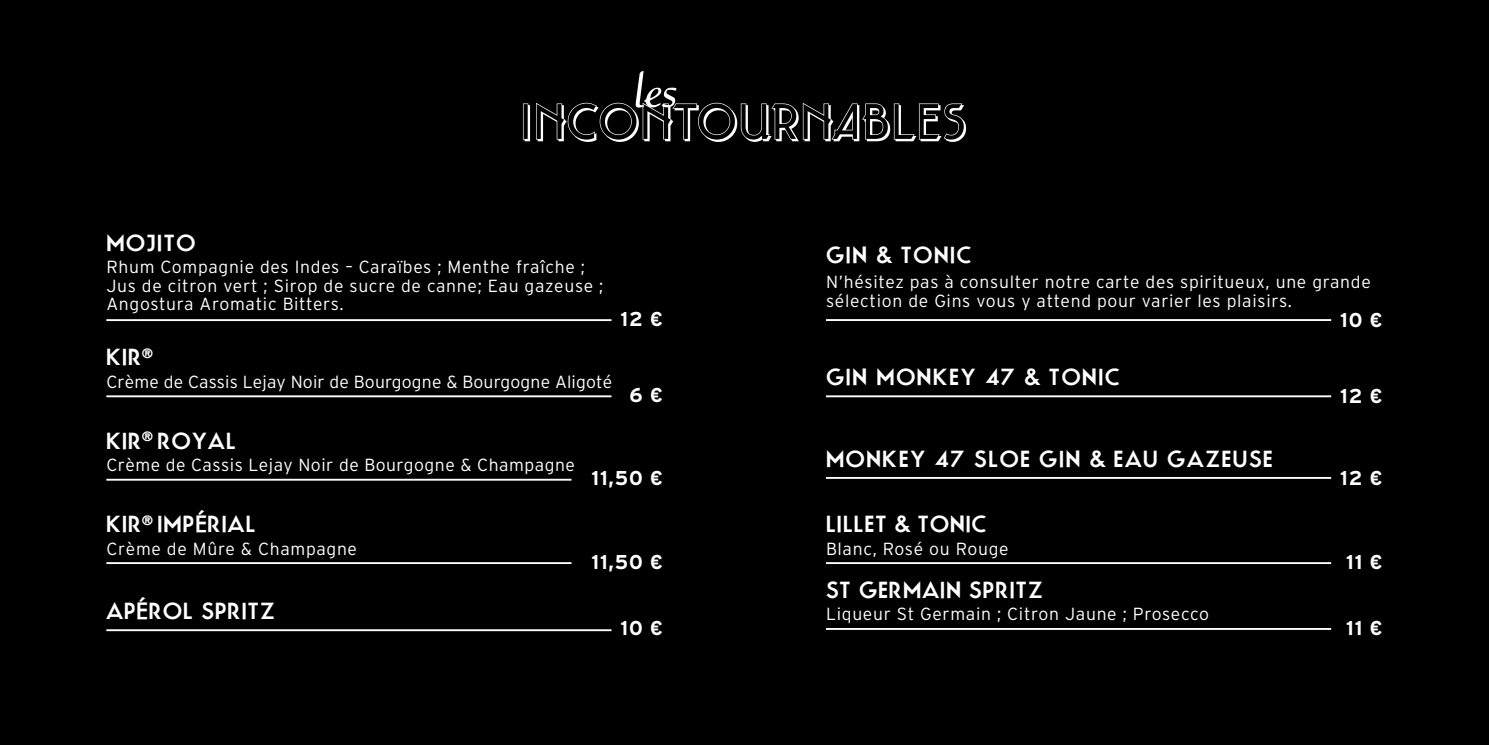
<style>
.page{position:relative;width:1489px;height:745px;background:#fff}
.page>*{position:absolute;margin:0;border:0;box-sizing:border-box;transform-origin:0 0}
.t1{font:700 22px "Movement";letter-spacing:.05em;color:#fff}
.t2{font:700 22px "Movement";letter-spacing:.075em;color:#fff}
.t3{font:700 20px "Interstate";letter-spacing:.04em;color:#fff}
.t4{font:300 17.5px/18.2px "Interstate";letter-spacing:.04em;color:#fff}
.t5{font:300 17.5px "Interstate";letter-spacing:.01em;color:#fff}
</style>
<div class="page">
<div style="left:0;top:0;width:1488px;height:744px;background:#000"></div>
<hr style="left:106px;top:319px;width:505px;height:2px;background:#fff">
<hr style="left:106px;top:395px;width:505px;height:2px;background:#fff">
<hr style="left:106px;top:478px;width:465px;height:2px;background:#fff">
<hr style="left:826px;top:627px;width:504px;height:2px;background:#fff">
<hr style="left:106px;top:561px;width:465px;height:2px;background:#fff">
<hr style="left:826px;top:319px;width:504px;height:2px;background:#fff">
<svg style="left:523px;top:71px;width:443px;height:71px"></svg>
<hr style="left:826px;top:561px;width:504px;height:2px;background:#fff">
<hr style="left:826px;top:476px;width:504px;height:2px;background:#fff">
<hr style="left:106px;top:629px;width:505px;height:1px;background:#fff">
<hr style="left:826px;top:395px;width:504px;height:2px;background:#fff">
<p class="t1" style="left:106px;top:229px;width:91px">MOJITO</p>
<p class="t4" style="left:106px;top:258px;width:480px">Rhum Compagnie des Indes – Caraïbes ; Menthe fraîche ;</p>
<p class="t4" style="left:106px;top:276px;width:498px">Jus de citron vert ; Sirop de sucre de canne; Eau gazeuse ;</p>
<p class="t4" style="left:106px;top:294px;width:239px">Angostura Aromatic Bitters.</p>
<p class="t1" style="left:106px;top:343px;width:48px">KIR<sup>®</sup></p>
<p class="t5" style="left:106px;top:371px;width:507px">Crème de Cassis Lejay Noir de Bourgogne &amp; Bourgogne Aligoté</p>
<p class="t3" style="left:620px;top:307px;width:44px">12 €</p>
<p class="t3" style="left:629px;top:383px;width:35px">6 €</p>
<p class="t1" style="left:106px;top:426px;width:131px">KIR<sup>®</sup> ROYAL</p>
<p class="t4" style="left:106px;top:455px;width:470px">Crème de Cassis Lejay Noir de Bourgogne &amp; Champagne</p>
<p class="t1" style="left:106px;top:509px;width:151px">KIR<sup>®</sup> IMPÉRIAL</p>
<p class="t4" style="left:106px;top:538px;width:252px">Crème de Mûre &amp; Champagne</p>
<p class="t1" style="left:106px;top:597px;width:170px">APÉROL SPRITZ</p>
<p class="t3" style="left:591px;top:467px;width:73px">11,50 €</p>
<p class="t3" style="left:591px;top:550px;width:73px">11,50 €</p>
<p class="t3" style="left:620px;top:616px;width:44px">10 €</p>
<p class="t2" style="left:826px;top:241px;width:147px">GIN &amp; TONIC</p>
<p class="t4" style="left:826px;top:273px;width:546px">N’hésitez pas à consulter notre carte des spiritueux, une grande sélection de Gins vous y attend pour varier les plaisirs.</p>
<p class="t2" style="left:826px;top:363px;width:295px">GIN MONKEY 47 &amp; TONIC</p>
<p class="t2" style="left:826px;top:444px;width:448px">MONKEY 47 SLOE GIN &amp; EAU GAZEUSE</p>
<p class="t1" style="left:826px;top:509px;width:162px">LILLET &amp; TONIC</p>
<p class="t4" style="left:826px;top:538px;width:184px">Blanc, Rosé ou Rouge</p>
<p class="t1" style="left:826px;top:575px;width:218px">ST GERMAIN SPRITZ</p>
<p class="t4" style="left:826px;top:604px;width:384px">Liqueur St Germain ; Citron Jaune ; Prosecco</p>
<p class="t3" style="left:1339px;top:308px;width:44px">10 €</p>
<p class="t3" style="left:1340px;top:384px;width:44px">12 €</p>
<p class="t3" style="left:1340px;top:466px;width:44px">12 €</p>
<p class="t3" style="left:1346px;top:550px;width:38px">11 €</p>
<p class="t3" style="left:1346px;top:616px;width:38px">11 €</p>
</div>
